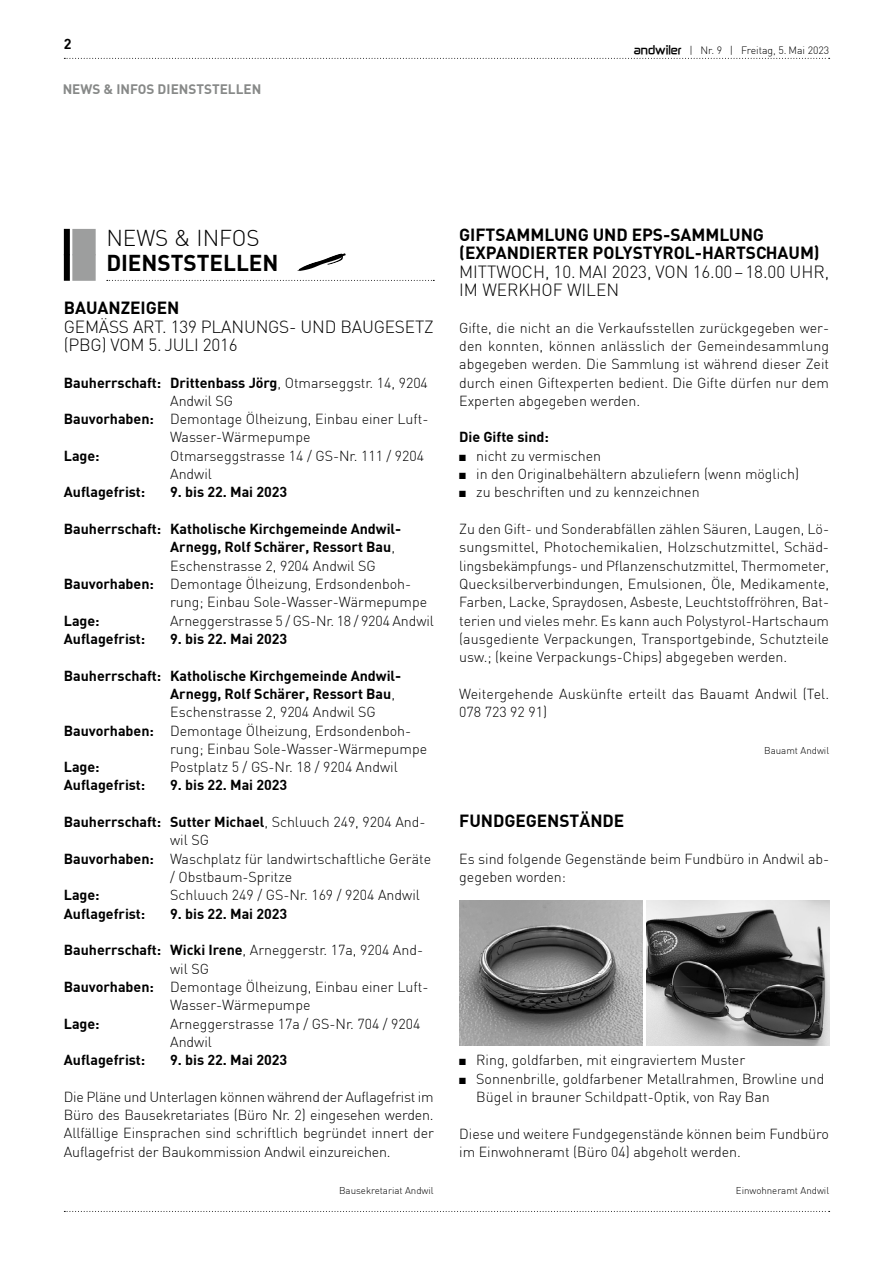
<style>
.page{position:relative;width:893px;height:1263px;background:#fff}
.page>*{position:absolute;margin:0;border:0;box-sizing:border-box;transform-origin:0 0}
.t1{font:700 22.5px "DIN";color:#000}
.t2{font:300 22.5px "DIN";color:#000}
.t3{font:300 17.25px/18.3px "DIN";letter-spacing:-.01em;color:#000}
.t4{font:700 17.25px/18.3px "DIN";color:#000}
.t5{font:300 14.25px/18.3px "DIN";color:#000}
.t6{font:700 14.25px "DIN";color:#000}
.t7{font:700 13.5px "DIN";color:#878988}
.t8{font:300 10.5px "DIN";color:#000}
.t9{font:300 9.75px "DIN";color:#000}
.s1{font-family:"Zekton";font-weight:700}
.s2{font-weight:300}
.s3{font-weight:700}
</style>
<div class="page">
<svg style="left:64px;top:58px;width:766px;height:1px"></svg>
<svg style="left:64px;top:1211px;width:766px;height:1px"></svg>
<div style="left:64px;top:229px;width:6px;height:26px;background:#000"></div>
<div style="left:72px;top:229px;width:24px;height:26px;background:#9d9e9e"></div>
<div style="left:64px;top:254px;width:6px;height:27px;background:#000"></div>
<div style="left:72px;top:254px;width:24px;height:27px;background:#9d9e9e"></div>
<svg style="left:107px;top:280px;width:327px;height:1px"></svg>
<svg style="left:297px;top:253px;width:49px;height:18px"></svg>
<img style="left:459px;top:900px;width:183px;height:145px">
<img style="left:646px;top:900px;width:183px;height:145px">
<p class="t6" style="left:64px;top:35px;width:9px">2</p>
<p class="t7" style="left:63px;top:81px;width:200px">NEWS &amp; INFOS DIENSTSTELLEN</p>
<p class="t8" style="left:634px;top:44px;width:197px"><span class="s1">andwiler</span> | Nr. 9 | Freitag, 5. Mai 2023</p>
<h1 class="t2" style="left:106px;top:224px;width:155px">NEWS &amp; INFOS</h1>
<h1 class="t1" style="left:106px;top:249px;width:174px">DIENSTSTELLEN</h1>
<p class="t4" style="left:64px;top:298px;width:117px">BAUANZEIGEN</p>
<p class="t3" style="left:64px;top:317px;width:371px">GEMÄSS ART. 139 PLANUNGS- UND BAUGESETZ (PBG) VOM 5. JULI 2016</p>
<p class="t6" style="left:64px;top:373px;width:366px">Bauherrschaft: Drittenbass Jörg<span class="s2">, Otmarseggstr. 14, 9204</span></p>
<p class="t5" style="left:170px;top:391px;width:65px">Andwil SG</p>
<p class="t5" style="left:64px;top:410px;width:366px"><span class="s3">Bauvorhaben:</span> Demontage Ölheizung, Einbau einer Luft-</p>
<p class="t5" style="left:170px;top:428px;width:142px">Wasser-Wärmepumpe</p>
<p class="t6" style="left:64px;top:446px;width:37px">Lage:</p>
<p class="t5" style="left:170px;top:446px;width:255px">Otmarseggstrasse 14 / GS-Nr. 111 / 9204<br>Andwil</p>
<p class="t6" style="left:64px;top:483px;width:83px">Auflagefrist:</p>
<p class="t6" style="left:170px;top:483px;width:119px">9. bis 22. Mai 2023</p>
<p class="t6" style="left:64px;top:520px;width:339px">Bauherrschaft: Katholische Kirchgemeinde Andwil-</p>
<p class="t6" style="left:170px;top:538px;width:226px">Arnegg, Rolf Schärer, Ressort Bau<span class="s2">,</span></p>
<p class="t5" style="left:170px;top:556px;width:207px">Eschenstrasse 2, 9204 Andwil SG</p>
<p class="t5" style="left:64px;top:575px;width:349px"><span class="s3">Bauvorhaben:</span> Demontage Ölheizung, Erdsondenboh-</p>
<p class="t5" style="left:170px;top:593px;width:258px">rung; Einbau Sole-Wasser-Wärmepumpe</p>
<p class="t6" style="left:64px;top:611px;width:37px">Lage:</p>
<p class="t5" style="left:170px;top:611px;width:265px">Arneggerstrasse 5 / GS-Nr. 18 / 9204 Andwil</p>
<p class="t6" style="left:64px;top:629px;width:83px">Auflagefrist:</p>
<p class="t6" style="left:170px;top:629px;width:119px">9. bis 22. Mai 2023</p>
<p class="t6" style="left:64px;top:666px;width:339px">Bauherrschaft: Katholische Kirchgemeinde Andwil-</p>
<p class="t6" style="left:170px;top:684px;width:226px">Arnegg, Rolf Schärer, Ressort Bau<span class="s2">,</span></p>
<p class="t5" style="left:170px;top:703px;width:207px">Eschenstrasse 2, 9204 Andwil SG</p>
<p class="t5" style="left:64px;top:721px;width:349px"><span class="s3">Bauvorhaben:</span> Demontage Ölheizung, Erdsondenboh-</p>
<p class="t5" style="left:170px;top:739px;width:258px">rung; Einbau Sole-Wasser-Wärmepumpe</p>
<p class="t6" style="left:64px;top:758px;width:37px">Lage:</p>
<p class="t5" style="left:170px;top:758px;width:229px">Postplatz 5 / GS-Nr. 18 / 9204 Andwil</p>
<p class="t6" style="left:64px;top:776px;width:83px">Auflagefrist:</p>
<p class="t6" style="left:170px;top:776px;width:119px">9. bis 22. Mai 2023</p>
<p class="t6" style="left:64px;top:813px;width:363px">Bauherrschaft: Sutter Michael<span class="s2">, Schluuch 249, 9204 And-</span></p>
<p class="t5" style="left:170px;top:831px;width:40px">wil SG</p>
<p class="t5" style="left:64px;top:849px;width:369px"><span class="s3">Bauvorhaben:</span> Waschplatz für landwirtschaftliche Geräte</p>
<p class="t5" style="left:170px;top:868px;width:124px">/ Obstbaum-Spritze</p>
<p class="t6" style="left:64px;top:886px;width:37px">Lage:</p>
<p class="t5" style="left:170px;top:886px;width:251px">Schluuch 249 / GS-Nr. 169 / 9204 Andwil</p>
<p class="t6" style="left:64px;top:904px;width:83px">Auflagefrist:</p>
<p class="t6" style="left:170px;top:904px;width:119px">9. bis 22. Mai 2023</p>
<p class="t5" style="left:64px;top:941px;width:361px"><span class="s3">Bauherrschaft: Wicki Irene</span>, Arneggerstr. 17a, 9204 And-</p>
<p class="t5" style="left:170px;top:959px;width:40px">wil SG</p>
<p class="t5" style="left:64px;top:977px;width:366px"><span class="s3">Bauvorhaben:</span> Demontage Ölheizung, Einbau einer Luft-</p>
<p class="t5" style="left:170px;top:996px;width:142px">Wasser-Wärmepumpe</p>
<p class="t6" style="left:64px;top:1014px;width:37px">Lage:</p>
<p class="t5" style="left:170px;top:1014px;width:252px">Arneggerstrasse 17a / GS-Nr. 704 / 9204<br>Andwil</p>
<p class="t6" style="left:64px;top:1051px;width:83px">Auflagefrist:</p>
<p class="t6" style="left:170px;top:1051px;width:119px">9. bis 22. Mai 2023</p>
<p class="t5" style="left:64px;top:1087px;width:372px;text-align:justify">Die Pläne und Unterlagen können während der Auflagefrist im Büro des Bausekretariates (Büro Nr. 2) eingesehen werden.<br>Allfällige Einsprachen sind schriftlich begründet innert der Auflagefrist der Baukommission Andwil einzureichen.</p>
<p class="t9" style="left:339px;top:1184px;width:96px">Bausekretariat Andwil</p>
<p class="t4" style="left:459px;top:225px;width:362px">GIFTSAMMLUNG UND EPS-SAMMLUNG (EXPANDIERTER POLYSTYROL-HARTSCHAUM)</p>
<p class="t3" style="left:459px;top:262px;width:371px">MITTWOCH, 10. MAI 2023, VON 16.00–18.00 UHR,<br>IM WERKHOF WILEN</p>
<p class="t5" style="left:459px;top:318px;width:371px;text-align:justify">Gifte, die nicht an die Verkaufsstellen zurückgegeben wer&shy;den konnten, können anlässlich der Gemeindesammlung abgegeben werden. Die Sammlung ist während dieser Zeit durch einen Giftexperten bedient. Die Gifte dürfen nur dem Experten abgegeben werden.</p>
<p class="t6" style="left:459px;top:428px;width:91px">Die Gifte sind:</p>
<p class="t5" style="left:459px;top:446px;width:143px">■ nicht zu vermischen</p>
<p class="t5" style="left:459px;top:465px;width:341px">■ in den Originalbehältern abzuliefern (wenn möglich)</p>
<p class="t5" style="left:459px;top:483px;width:242px">■ zu beschriften und zu kennzeichnen</p>
<p class="t5" style="left:459px;top:520px;width:371px;text-align:justify">Zu den Gift- und Sonderabfällen zählen Säuren, Laugen, Lö&shy;sungsmittel, Photochemikalien, Holzschutzmittel, Schäd&shy;lingsbekämpfungs- und Pflanzenschutzmittel, Thermometer, Quecksilberverbindungen, Emulsionen, Öle, Medikamente, Farben, Lacke, Spraydosen, Asbeste, Leuchtstoffröhren, Bat&shy;terien und vieles mehr. Es kann auch Polystyrol-Hartschaum (ausgediente Verpackungen, Transportgebinde, Schutzteile usw.; (keine Verpackungs-Chips) abgegeben werden.</p>
<p class="t5" style="left:459px;top:684px;width:371px">Weitergehende Auskünfte erteilt das Bauamt Andwil (Tel.<br>078 723 92 91)</p>
<p class="t9" style="left:764px;top:744px;width:66px">Bauamt Andwil</p>
<p class="t4" style="left:459px;top:811px;width:167px">FUNDGEGENSTÄNDE</p>
<p class="t5" style="left:459px;top:849px;width:371px">Es sind folgende Gegenstände beim Fundbüro in Andwil ab&shy;gegeben worden:</p>
<p class="t5" style="left:459px;top:1051px;width:287px">■ Ring, goldfarben, mit eingraviertem Muster</p>
<p class="t5" style="left:476px;top:1069px;width:350px;text-indent:-17px">■ Sonnenbrille, goldfarbener Metallrahmen, Browline und<br>Bügel in brauner Schildpatt-Optik, von Ray Ban</p>
<p class="t5" style="left:459px;top:1124px;width:371px">Diese und weitere Fundgegenstände können beim Fundbüro im Einwohneramt (Büro 04) abgeholt werden.</p>
<p class="t9" style="left:736px;top:1184px;width:95px">Einwohneramt Andwil</p>
</div>
